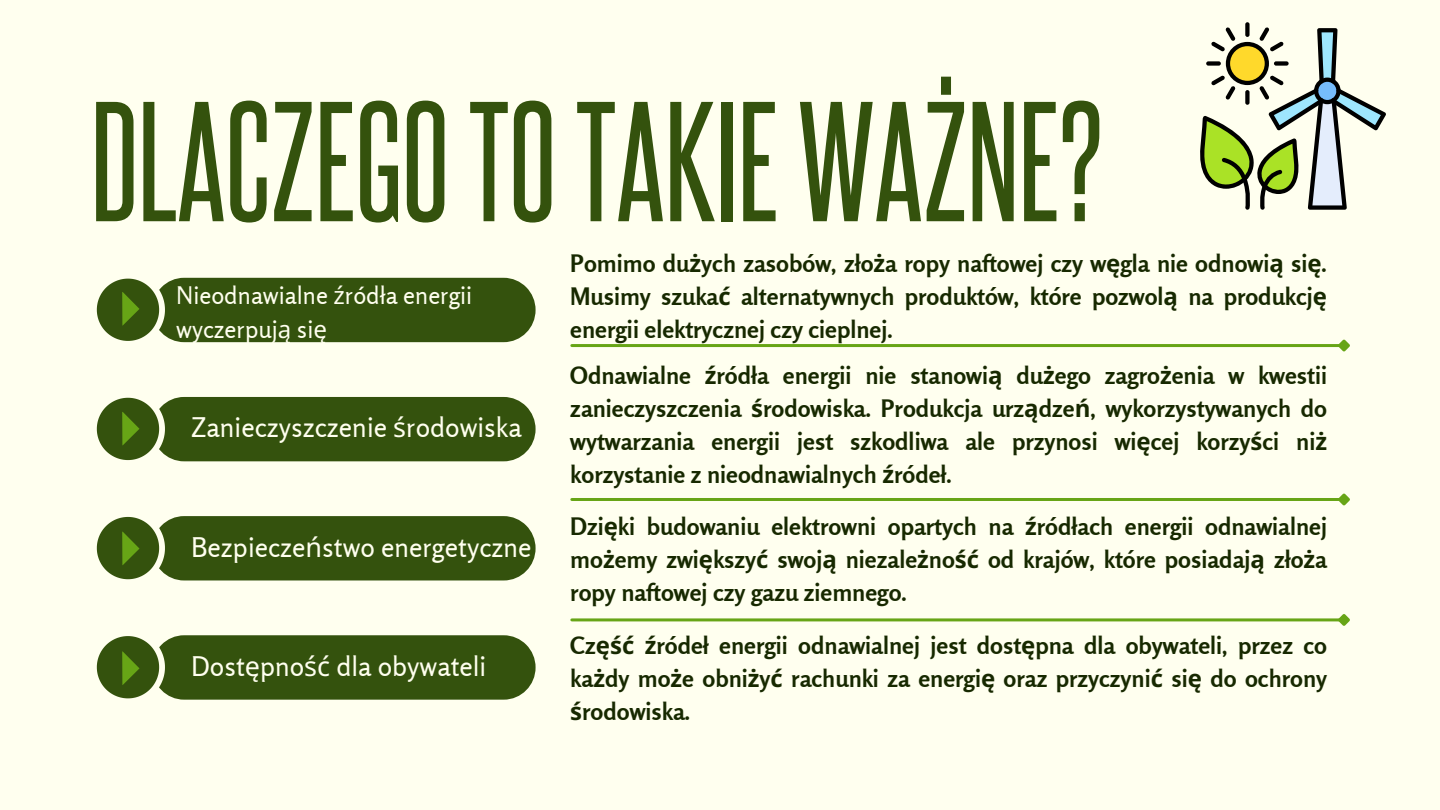
<style>
.page{position:relative;width:1440px;height:810px;background:#ffffef}
.page>*{position:absolute;margin:0;border:0;box-sizing:border-box;transform-origin:0 0}
.t1{font:145px "Aka Acid Steelfish";color:#34520d}
.t2{font:27px "Rosario";color:#ffffef}
.t3{font:24.2px "Rosario";color:#ffffef}
.t4{font:700 24px/33px "Rosario";color:#172900;text-align:justify}
.s1{font-family:"Noto Sans"}
</style>
<div class="page">
<hr style="left:572px;top:344px;width:767px;height:3px;background:#67a516">
<svg style="left:1335px;top:339px;width:15px;height:13px"></svg>
<hr style="left:572px;top:498px;width:767px;height:3px;background:#67a516">
<svg style="left:1339px;top:493px;width:11px;height:13px"></svg>
<hr style="left:572px;top:618px;width:767px;height:3px;background:#67a516">
<svg style="left:1335px;top:614px;width:15px;height:12px"></svg>
<svg style="left:96px;top:277px;width:440px;height:66px;background:#466120"></svg>
<svg style="left:96px;top:397px;width:440px;height:65px;background:#435f1d"></svg>
<svg style="left:96px;top:516px;width:440px;height:65px;background:#435f1d"></svg>
<svg style="left:96px;top:635px;width:440px;height:65px;background:#435f1d"></svg>
<div style="left:1245px;top:22px;width:5px;height:15px;background:#000;border-radius:2px"></div>
<svg style="left:1200px;top:27px;width:186px;height:183px"></svg>
<p class="t1" style="left:91px;top:112px;width:1013px">DLACZEGOTOTAKIE WAŻNE?</p>
<h1 class="t3" style="left:176px;top:281px;width:298px">Nieodnawialne <span class="s1">ź</span>ródła energii</h1>
<h3 class="t3" style="left:176px;top:314px;width:152px">wyczerpuj<span class="s1">ą</span> si<span class="s1">ę</span></h3>
<p class="t2" style="left:191px;top:411px;width:332px">Zanieczyszczenie <span class="s1">ś</span>rodowiska</p>
<p class="t2" style="left:191px;top:530px;width:342px">Bezpiecze<span class="s1">ń</span>stwo energetyczne</p>
<p class="t2" style="left:191px;top:650px;width:297px">Dost<span class="s1">ę</span>pno<span class="s1">ść</span> dla obywateli</p>
<p class="t4" style="left:570px;top:247px;width:758px">Pomimo du<span class="s1">ż</span>ych zasobów, zło<span class="s1">ż</span>a ropy naftowej czy w<span class="s1">ę</span>gla nie odnowi<span class="s1">ą</span> si<span class="s1">ę</span>.<br>Musimy szuka<span class="s1">ć</span> alternatywnych produktów, które pozwol<span class="s1">ą</span> na produkcj<span class="s1">ę </span>energii elektrycznej czy cieplnej.</p>
<p class="t4" style="left:570px;top:359px;width:758px">Odnawialne <span class="s1">ź</span>ródła energii nie stanowi<span class="s1">ą</span> du<span class="s1">ż</span>ego zagro<span class="s1">ż</span>enia w kwestii zanieczyszczenia <span class="s1">ś</span>rodowiska. Produkcja urz<span class="s1">ą</span>dze<span class="s1">ń</span>, wykorzystywanych do wytwarzania energii jest szkodliwa ale przynosi wi<span class="s1">ę</span>cej korzy<span class="s1">ś</span>ci ni<span class="s1">ż </span>korzystanie z nieodnawialnych <span class="s1">ź</span>ródeł.</p>
<p class="t4" style="left:570px;top:509px;width:758px">Dzi<span class="s1">ę</span>ki budowaniu elektrowni opartych na <span class="s1">ź</span>ródłach energii odnawialnej mo<span class="s1">ż</span>emy zwi<span class="s1">ę</span>kszy<span class="s1">ć</span> swoj<span class="s1">ą</span> niezale<span class="s1">ż</span>no<span class="s1">ść</span> od krajów, które posiadaj<span class="s1">ą</span> zło<span class="s1">ż</span>a ropy naftowej czy gazu ziemnego.</p>
<p class="t4" style="left:570px;top:629px;width:758px">Cz<span class="s1">ęść ź</span>ródeł energii odnawialnej jest dost<span class="s1">ę</span>pna dla obywateli, przez co ka<span class="s1">ż</span>dy mo<span class="s1">ż</span>e obni<span class="s1">ż</span>y<span class="s1">ć</span> rachunki za energi<span class="s1">ę</span> oraz przyczyni<span class="s1">ć</span> si<span class="s1">ę</span> do ochrony <span class="s1">ś</span>rodowiska.</p>
</div>
